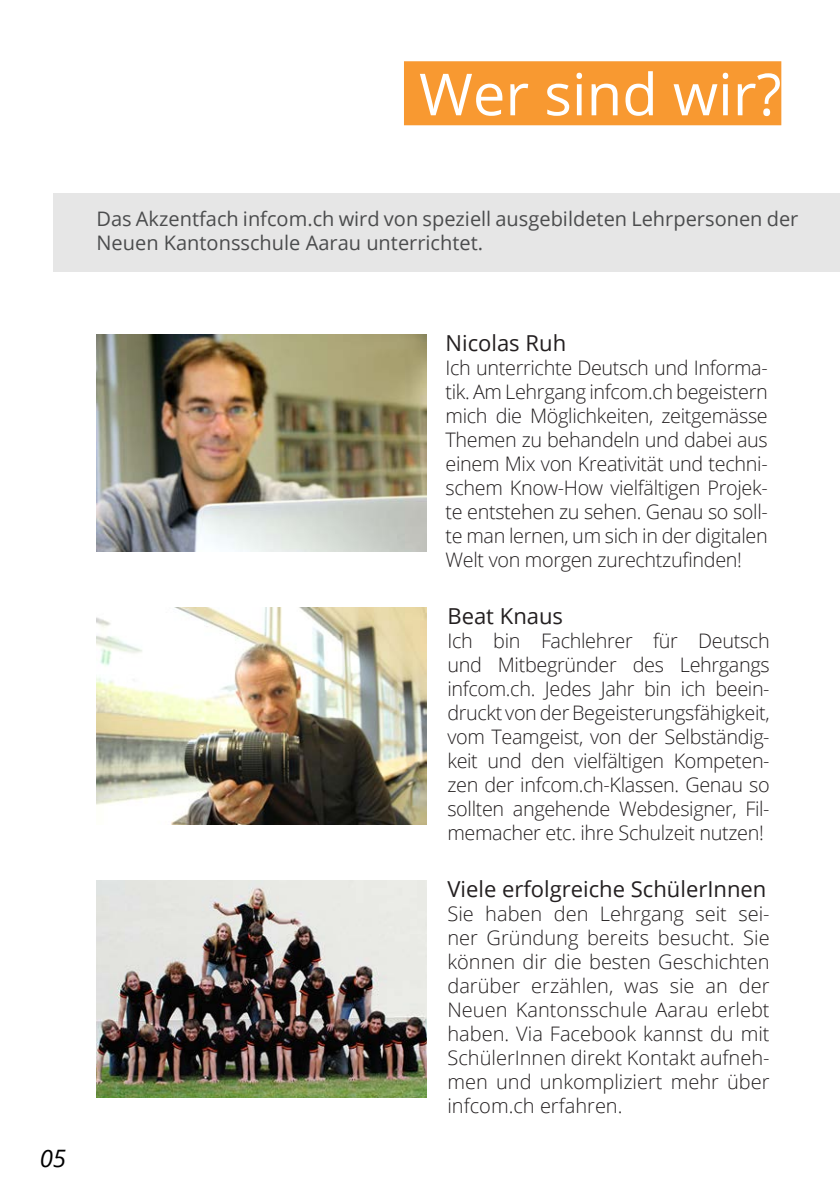
<style>
.page{position:relative;width:840px;height:1191px;background:#fff}
.page>*{position:absolute;margin:0;border:0;box-sizing:border-box;transform-origin:0 0}
.t1{font:58px "Open Sans";color:#fff}
.t2{font:italic 24px "Open Sans";color:#000001}
.t3{font:22px "Open Sans";color:#231f20}
.t4{font:300 20px/24px "Open Sans";letter-spacing:-.015em;color:#231f20;text-align:justify}
.t5{font:20px/24px "Open Sans";color:#4b4c4d}
</style>
<div class="page">
<div style="left:53px;top:193px;width:786px;height:79px;background:#e6e6e6"></div>
<div style="left:404px;top:61px;width:376px;height:64px;background:#f89931"></div>
<img style="left:96px;top:334px;width:330px;height:217px">
<img style="left:96px;top:607px;width:330px;height:217px">
<img style="left:96px;top:880px;width:330px;height:217px">
<h1 class="t1" style="left:419px;top:54px;width:363px">Wer sind wir?</h1>
<p class="t5" style="left:96px;top:206px;width:703px">Das Akzentfach infcom.ch wird von speziell ausgebildeten Lehrpersonen der<br>Neuen Kantonsschule Aarau unterrichtet.</p>
<p class="t2" style="left:40px;top:1142px;width:28px">05</p>
<p class="t3" style="left:445px;top:328px;width:122px">Nicolas Ruh</p>
<p class="t4" style="left:445px;top:355px;width:323px">Ich unterrichte Deutsch und Informa&shy;tik. Am Lehrgang infcom.ch begeistern mich die Möglichkeiten, zeitgemässe Themen zu behandeln und dabei aus einem Mix von Kreativität und techni&shy;schem Know-How vielfältigen Projek&shy;te entstehen zu sehen. Genau so soll&shy;te man lernen, um sich in der digitalen Welt von morgen zurechtzufinden!</p>
<p class="t3" style="left:447px;top:601px;width:117px">Beat Knaus</p>
<p class="t4" style="left:447px;top:628px;width:323px">Ich bin Fachlehrer für Deutsch und Mitbegründer des Lehrgangs infcom.ch. Jedes Jahr bin ich beein&shy;druckt von der Begeisterungsfähigkeit, vom Teamgeist, von der Selbständig&shy;keit und den vielfältigen Kompeten&shy;zen der infcom.ch-Klassen. Genau so sollten angehende Webdesigner, Fil&shy;memacher etc. ihre Schulzeit nutzen!</p>
<p class="t3" style="left:447px;top:874px;width:320px">Viele erfolgreiche SchülerInnen</p>
<p class="t4" style="left:447px;top:901px;width:323px">Sie haben den Lehrgang seit sei&shy;ner Gründung bereits besucht. Sie können dir die besten Geschichten darüber erzählen, was sie an der Neuen Kantonsschule Aarau erlebt haben. Via Facebook kannst du mit SchülerInnen direkt Kontakt aufneh&shy;men und unkompliziert mehr über infcom.ch erfahren.</p>
</div>
